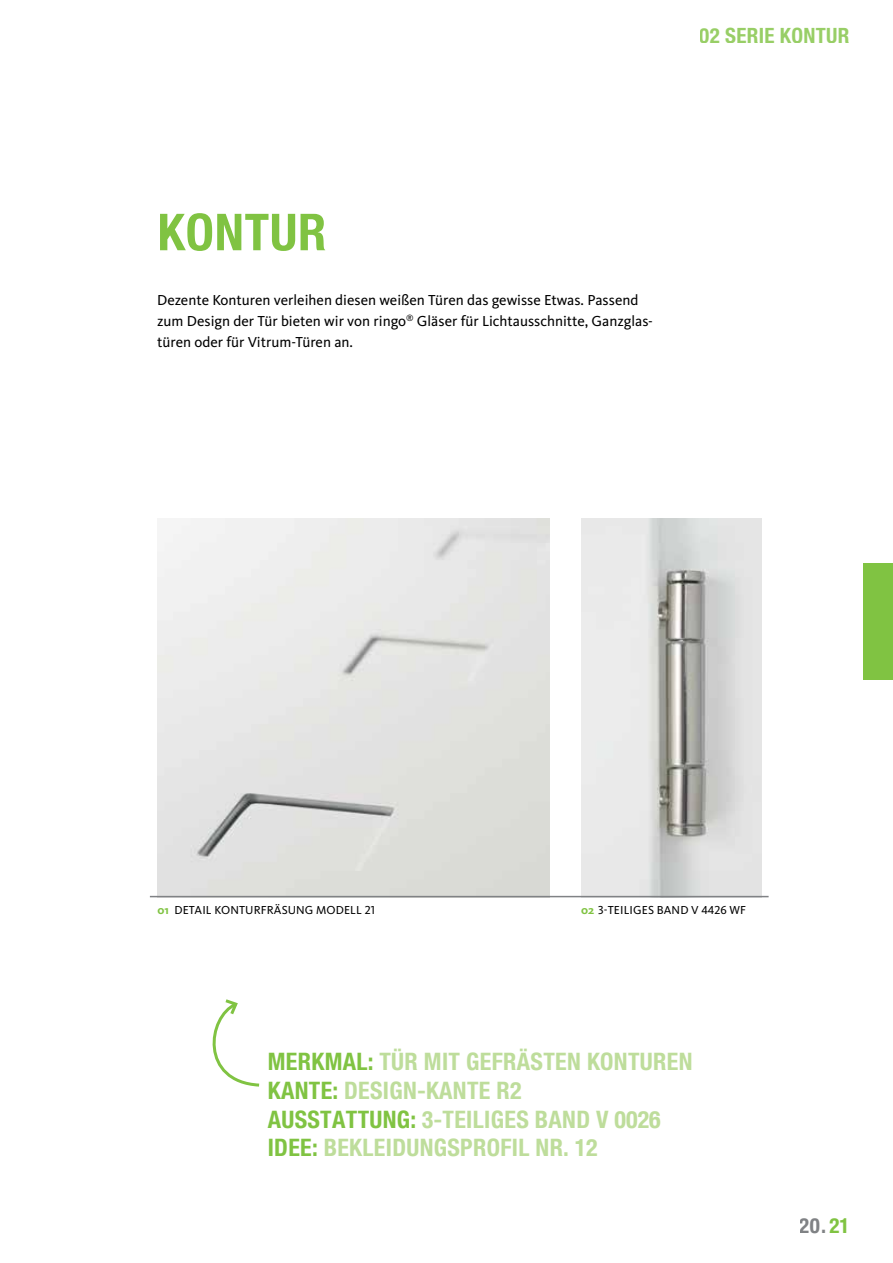
<style>
.page{position:relative;width:893px;height:1263px;background:#fff}
.page>*{position:absolute;margin:0;border:0;box-sizing:border-box;transform-origin:0 0}
.t1{font:700 condensed 51px "Helvetica Neue";letter-spacing:.015em;color:#80c342}
.t2{font:700 condensed 24px/28.8px "Helvetica Neue";letter-spacing:.015em;color:#bedd9b}
.t3{font:700 condensed 21px "Helvetica Neue";letter-spacing:.015em;color:#80c342}
.t4{font:700 condensed 21px "Helvetica Neue";color:#808285}
.t5{font:15px/21px "Kievit OT";color:#000}
.t6{font:12px "Kievit OT";color:#000}
.s1{font-weight:700;color:#80c342}
.s2{color:#80c342}
</style>
<div class="page">
<svg style="left:212px;top:999px;width:48px;height:88px"></svg>
<div style="left:863px;top:563px;width:30px;height:117px;background:#80c342"></div>
<img style="left:581px;top:519px;width:180px;height:377px">
<img style="left:157px;top:519px;width:393px;height:377px">
<hr style="left:150px;top:896px;width:619px;height:1px;background:#808285">
<h3 class="t3" style="left:700px;top:22px;width:151px">02 SERIE KONTUR</h3>
<h1 class="t1" style="left:157px;top:201px;width:170px">KONTUR</h1>
<p class="t5" style="left:157px;top:289px;width:497px">Dezente Konturen verleihen diesen weißen Türen das gewisse Etwas. Passend zum Design der Tür bieten wir von ringo<sup>®</sup> Gläser für Lichtausschnitte, Ganzglas&shy;türen oder für Vitrum-Türen an.</p>
<p class="t6" style="left:157px;top:903px;width:32px"><span class="s1">01</span> Detail</p>
<p class="t6" style="left:214px;top:903px;width:16px">Konturfräsung</p>
<p class="t6" style="left:316px;top:903px;width:19px">Modell</p>
<p class="t6" style="left:365px;top:903px;width:12px">21</p>
<p class="t6" style="left:581px;top:903px;width:34px"><span class="s1">02</span> 3-teiliges</p>
<p class="t6" style="left:657px;top:903px;width:16px">Band</p>
<p class="t6" style="left:691px;top:903px;width:56px">V 4426 WF</p>
<h2 class="t2" style="left:268px;top:1047px;width:426px"><span class="s2">MERKMAL:</span> TÜR MIT GEFRÄSTEN KONTUREN<br><span class="s2">KANTE:</span> DESIGN-KANTE R2<br><span class="s2">AUSSTATTUNG:</span> 3-TEILIGES BAND V 0026<br><span class="s2">IDEE:</span> BEKLEIDUNGSPROFIL NR. 12</h2>
<h3 class="t4" style="left:800px;top:1213px;width:51px">20. <span class="s2">21</span></h3>
</div>
